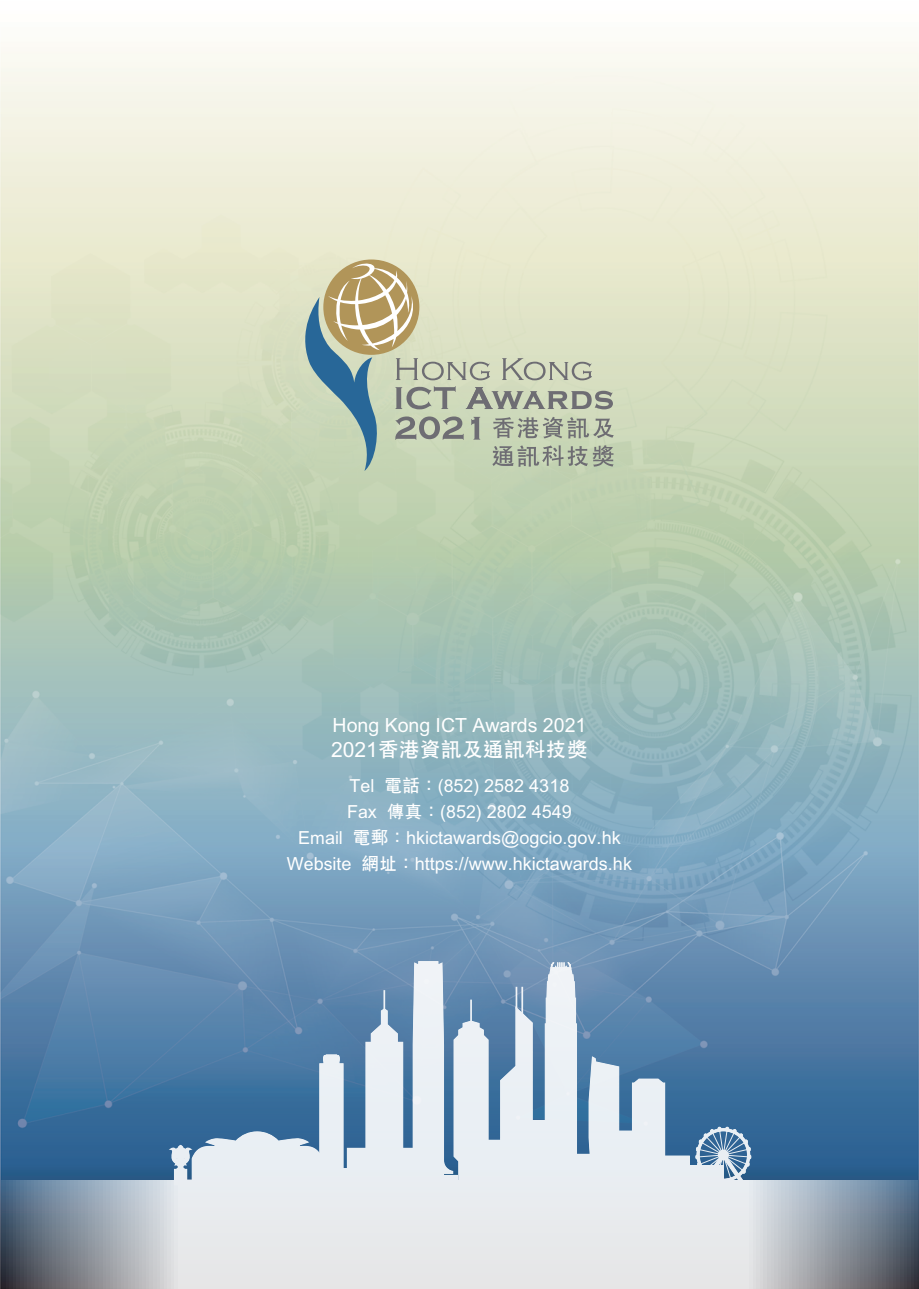
<style>
.page{position:relative;width:919px;height:1289px;background:#fff}
.page>*{position:absolute;margin:0;border:0;box-sizing:border-box;transform-origin:0 0}
.t1{font:700 21px "C Hei 2 HK";color:#fff}
.t2{font:700 19.5px "C Hei 2 HK";color:#fff}
.t3{font:700 18px/25.8px "C Hei 2 HK";color:#fff;text-align:center}
.s1{font-size:17.7px}
</style>
<div class="page">
<img style="left:0;top:42px;width:918px;height:1246px">
<svg style="left:588px;top:1056px;width:31px;height:97px;background:#d7e2eb"></svg>
<svg style="left:544px;top:961px;width:33px;height:219px"></svg>
<hr style="left:515px;top:986px;width:2px;height:22px;background:#fff">
<hr style="left:521px;top:986px;width:2px;height:28px;background:#fff">
<svg style="left:500px;top:1006px;width:32px;height:174px;background:#becedd"></svg>
<svg style="left:365px;top:961px;width:123px;height:219px;background:#b5c8d9"></svg>
<svg style="left:695px;top:1126px;width:56px;height:54px;background:#7698b8"></svg>
<svg style="left:169px;top:1054px;width:179px;height:126px;background:#7ea0bd"></svg>
<div style="left:682px;top:1165px;width:41px;height:18px;background:#e9eef2"></div>
<div style="left:681px;top:1165px;width:43px;height:19px;border:1px solid #fff"></div>
<div style="left:653px;top:1156px;width:36px;height:27px;background:#e9eef3"></div>
<div style="left:653px;top:1155px;width:36px;height:29px;border:1px solid #fff"></div>
<svg style="left:632px;top:1078px;width:39px;height:102px;background:#d0dce7"></svg>
<div style="left:553px;top:1154px;width:58px;height:29px;background:#e9eef3"></div>
<div style="left:552px;top:1153px;width:60px;height:31px;border:1px solid #fff"></div>
<div style="left:513px;top:1120px;width:37px;height:63px;background:#e9eef3"></div>
<div style="left:512px;top:1120px;width:39px;height:64px;border:1px solid #fff"></div>
<div style="left:477px;top:1140px;width:29px;height:43px;background:#e9eef3"></div>
<div style="left:476px;top:1139px;width:31px;height:45px;border:1px solid #fff"></div>
<div style="left:347px;top:1148px;width:71px;height:35px;background:#e9eef3"></div>
<div style="left:347px;top:1147px;width:72px;height:37px;border:1px solid #fff"></div>
<div style="left:612px;top:1131px;width:27px;height:52px;background:#e9eef3"></div>
<div style="left:612px;top:1130px;width:27px;height:54px;border:1px solid #fff"></div>
<svg style="left:2px;top:1180px;width:915px;height:108px;background:#c7ccd1"></svg>
<svg style="left:305px;top:262px;width:308px;height:209px;background:#c1c8b0"></svg>
<svg style="left:329px;top:713px;width:260px;height:50px;background:#91b5bc"></svg>
<svg style="left:285px;top:774px;width:348px;height:101px;background:#85adc3"></svg>
<p class="t2" style="left:332px;top:710px;width:255px">Hong Kong ICT Awards 2021</p>
<p class="t1" style="left:331px;top:734px;width:258px">2021香港資訊及通訊科技獎</p>
<p class="t3" style="left:287px;top:771px;width:346px">T<span class="s1">e</span>l <span class="s1">電</span>話<span class="s1">：</span>(<span class="s1">8</span>5<span class="s1">2</span>) 2582 4318<br>F<span class="s1">a</span>x <span class="s1">傳</span>真<span class="s1">：</span>(<span class="s1">8</span>5<span class="s1">2</span>) 2802 4549<br>E<span class="s1">m</span>a<span class="s1">i</span>l <span class="s1">電</span>郵<span class="s1">：</span>hkictawards@ogcio.gov.hk<br>W<span class="s1">e</span>b<span class="s1">s</span>i<span class="s1">t</span>e <span class="s1">網</span>址<span class="s1">：</span>https://www.hkictawards.hk</p>
</div>
